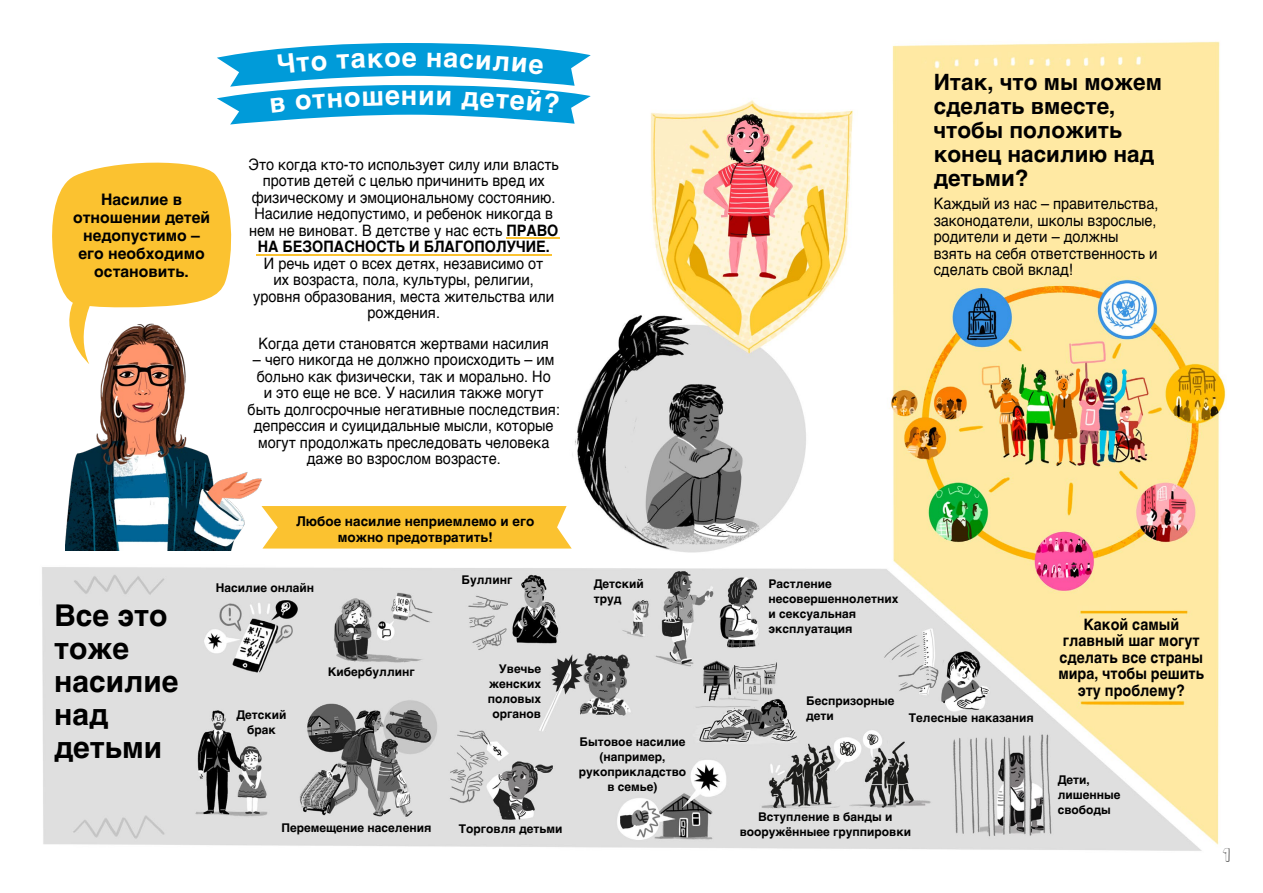
<style>
.page{position:relative;width:1263px;height:893px;background:#fff}
.page>*{position:absolute;margin:0;border:0;box-sizing:border-box;transform-origin:0 0}
.t1{font:700 30px/33px "Helvetica";color:#000}
.t2{font:700 27px "Helvetica";color:#fff}
.t3{font:700 22.5px/24px "Helvetica";color:#000}
.t4{font:18px "Londrina Shadow";color:#000}
.t5{font:15.75px/16.5px "Helvetica";color:#000;text-align:center;scale:.92 1}
.t6{font:700 15.75px/16.5px "Helvetica";color:#000;text-align:center;scale:.92 1}
.t7{font:700 15.75px/18px "Helvetica";color:#000;text-align:center}
.t8{font:700 13.5px/16.5px "Helvetica";color:#000;text-align:center}
.t9{font:700 12px/15px "Helvetica";color:#000}
.s1{font-weight:700}
</style>
<div class="page">
<img style="left:42px;top:41px;width:1184px;height:810px">
<img style="left:66px;top:315px;width:195px;height:236px">
<svg style="left:42px;top:158px;width:192px;height:206px"></svg>
<hr style="left:256px;top:254px;width:296px;height:1px;background:#fbc230">
<hr style="left:507px;top:237px;width:53px;height:2px;background:#fbc230">
<svg style="left:261px;top:506px;width:311px;height:43px;background:#fbc63d"></svg>
<svg style="left:217px;top:43px;width:374px;height:82px"></svg>
<h2 class="t2" style="left:402px;top:41px;width:17px">е</h2>
<h2 class="t2" style="left:401px;top:79px;width:18px">н</h2>
<p class="t7" style="left:73px;top:192px;width:138px">Насилие в отношении детей недопустимо – его необходимо остановить.</p>
<p class="t5" style="left:249px;top:156px;width:339px">Это когда кто-то использует силу или власть против детей с целью причинить вред их физическому и эмоциональному состоянию.<br>Насилие недопустимо, и ребенок никогда в нем не виноват. В детстве у нас есть <span class="s1">ПРАВО НА БЕЗОПАСНОСТЬ И БЛАГОПОЛУЧИЕ.</span></p>
<p class="t5" style="left:253px;top:255px;width:329px">И речь идет о всех детях, независимо от<br>их возраста, пола, культуры, религии, уровня образования, места жительства или рождения.</p>
<p class="t5" style="left:259px;top:335px;width:317px">Когда дети становятся жертвами насилия</p>
<p class="t5" style="left:248px;top:352px;width:341px">– чего никогда не должно происходить – им больно как физически, так и морально. Но<br>и это еще не все. У насилия также могут быть долгосрочные негативные последствия: депрессия и суицидальные мысли, которые могут продолжать преследовать человека даже во взрослом возрасте.</p>
<h1 class="t1" style="left:54px;top:603px;width:126px">Все это тоже насилие над детьми</h1>
<p class="t8" style="left:296px;top:514px;width:240px">Любое насилие неприемлемо и его можно предотвратить!</p>
<p class="t9" style="left:216px;top:581px;width:100px">Насилие онлайн</p>
<p class="t9" style="left:461px;top:574px;width:52px">Буллинг</p>
<p class="t9" style="left:594px;top:578px;width:52px">Детский труд</p>
<p class="t9" style="left:236px;top:709px;width:52px;text-align:center">Детский брак</p>
<p class="t9" style="left:328px;top:665px;width:88px">Кибербуллинг</p>
<p class="t9" style="left:488px;top:663px;width:55px;text-align:right">Увечье женских половых органов</p>
<p class="t9" style="left:281px;top:822px;width:151px">Перемещение населения</p>
<p class="t9" style="left:459px;top:822px;width:105px">Торговля детьми</p>
<p class="t9" style="left:579px;top:736px;width:109px;text-align:center">Бытовое насилие (например, рукоприкладство в семье)</p>
<h3 class="t3" style="left:934px;top:72px;width:230px">Итак, что мы можем сделать вместе, чтобы положить конец насилию над детьми?</h3>
<p class="t5" style="left:934px;top:196px;width:246px;text-align:left">Каждый из нас – правительства, законодатели, школы взрослые, родители и дети – должны взять на себя ответственность и сделать свой вклад!</p>
<p class="t9" style="left:769px;top:578px;width:131px">Растление несовершеннолетних и сексуальная эксплуатация</p>
<p class="t9" style="left:806px;top:695px;width:90px">Беспризорные дети</p>
<p class="t9" style="left:909px;top:711px;width:126px">Телесные наказания</p>
<p class="t9" style="left:740px;top:810px;width:173px;text-align:center">Вступление в банды и вооружённыее группировки</p>
<p class="t6" style="left:1058px;top:618px;width:160px">Какой самый главный шаг могут сделать все страны мира, чтобы решить эту проблему?</p>
<p class="t9" style="left:1058px;top:774px;width:64px">Дети, лишенные свободы</p>
<p class="t4" style="left:1223px;top:843px;width:8px">1</p>
</div>
